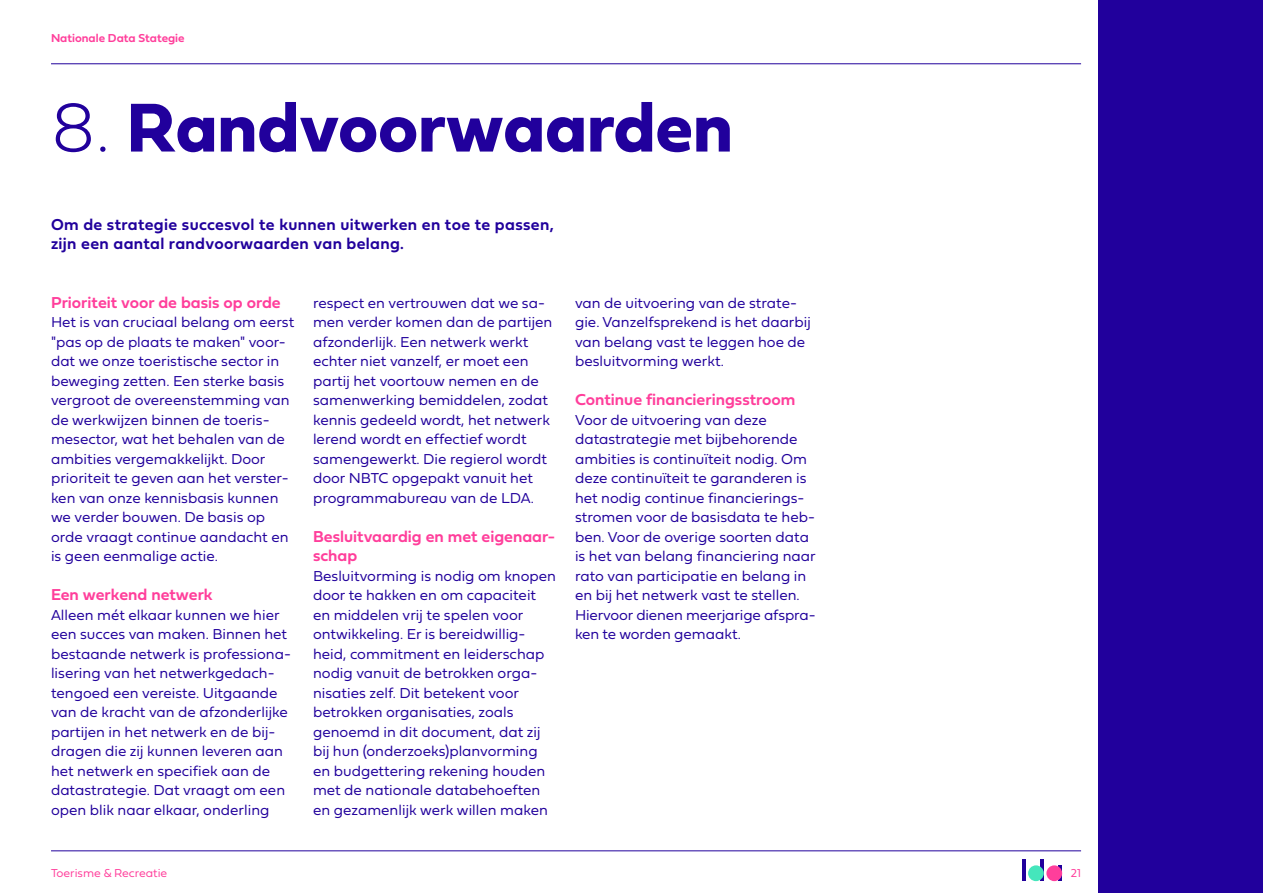
<style>
.page{position:relative;width:1263px;height:893px;background:#fff}
.page>*{position:absolute;margin:0;border:0;box-sizing:border-box;transform-origin:0 0}
.kop{font:72px "Fieldwork Geo Bold";color:#21009c}
.plat{font:16.5px/19.5px "Fieldwork Geo Demibold";color:#ff3e9b}
.intro{font:16.5px/19.5px "Fieldwork Geo Demibold";letter-spacing:.02em;color:#21009c}
.plat-2{font:15px/19.5px "Fieldwork Geo Light";color:#21009c}
.t1{font:12px "Fieldwork Geo Demibold";color:#ff3e9b}
.t2{font:12px "Fieldwork Geo Light";color:#ff3e9b}
.s1{font-family:"Fieldwork Geo";font-weight:100}
</style>
<div class="page">
<hr style="left:51px;top:63px;width:1030px;height:1px;background:#21009c">
<hr style="left:51px;top:850px;width:1030px;height:1px;background:#21009c">
<hr style="left:1022px;top:860px;width:3px;height:21px;background:#21009c">
<hr style="left:1040px;top:860px;width:4px;height:21px;background:#21009c">
<hr style="left:1059px;top:865px;width:3px;height:16px;background:#21009c">
<div style="left:1028px;top:865px;width:16px;height:16px;background:#45e6bc;border-radius:50%"></div>
<div style="left:1046px;top:865px;width:16px;height:16px;background:#ff3e9b;border-radius:50%"></div>
<div style="left:1098px;top:0;width:165px;height:893px;background:#21009c"></div>
<p class="t1" style="left:51px;top:29px;width:135px">Nationale Data Stategie</p>
<p class="kop" style="left:51px;top:71px;width:683px"><span class="s1">8.</span> Randvoorwaarden</p>
<p class="intro" style="left:51px;top:214px;width:504px">Om de strategie succesvol te kunnen uitwerken en toe te passen, zijn een aantal randvoorwaarden van belang.</p>
<p class="plat" style="left:51px;top:292px;width:231px">Prioriteit voor de basis op orde</p>
<p class="plat-2" style="left:51px;top:312px;width:245px">Het is van cruciaal belang om eerst "pas op de plaats te maken" voor&shy;dat we onze toeristische sector in beweging zetten. Een sterke basis vergroot de overeenstemming van de werkwijzen binnen de toeris&shy;mesector, wat het behalen van de ambities vergemakkelijkt. Door prioriteit te geven aan het verster&shy;ken van onze kennisbasis kunnen we verder bouwen. De basis op orde vraagt continue aandacht en is geen eenmalige actie.</p>
<p class="plat" style="left:51px;top:584px;width:163px">Een werkend netwerk</p>
<p class="plat-2" style="left:51px;top:604px;width:241px">Alleen mét elkaar kunnen we hier een succes van maken. Binnen het bestaande netwerk is professiona&shy;lisering van het netwerkgedach&shy;tengoed een vereiste. Uitgaande van de kracht van de afzonderlijke partijen in het netwerk en de bij&shy;dragen die zij kunnen leveren aan het netwerk en specifiek aan de datastrategie. Dat vraagt om een open blik naar elkaar, onderling</p>
<p class="plat-2" style="left:313px;top:292px;width:241px">respect en vertrouwen dat we sa&shy;men verder komen dan de partijen afzonderlijk. Een netwerk werkt echter niet vanzelf, er moet een partij het voortouw nemen en de samenwerking bemiddelen, zodat kennis gedeeld wordt, het netwerk lerend wordt en effectief wordt samengewerkt. Die regierol wordt door NBTC opgepakt vanuit het programmabureau van de LDA.</p>
<p class="plat" style="left:313px;top:526px;width:243px">Besluitvaardig en met eigenaar&shy;schap</p>
<p class="plat-2" style="left:313px;top:565px;width:245px">Besluitvorming is nodig om knopen door te hakken en om capaciteit en middelen vrij te spelen voor ontwikkeling. Er is bereidwillig&shy;heid, commitment en leiderschap nodig vanuit de betrokken orga&shy;nisaties zelf. Dit betekent voor betrokken organisaties, zoals genoemd in dit document, dat zij bij hun (onderzoeks)planvorming en budgettering rekening houden met de nationale databehoeften en gezamenlijk werk willen maken</p>
<p class="plat-2" style="left:575px;top:292px;width:237px">van de uitvoering van de strate&shy;gie. Vanzelfsprekend is het daarbij van belang vast te leggen hoe de besluitvorming werkt.</p>
<p class="plat" style="left:575px;top:389px;width:222px">Continue financieringsstroom</p>
<p class="plat-2" style="left:575px;top:409px;width:242px">Voor de uitvoering van deze datastrategie met bijbehorende ambities is continuïteit nodig. Om deze continuïteit te garanderen is het nodig continue financierings&shy;stromen voor de basisdata te heb&shy;ben. Voor de overige soorten data is het van belang financiering naar rato van participatie en belang in en bij het netwerk vast te stellen.<br>Hiervoor dienen meerjarige afspra&shy;ken te worden gemaakt.</p>
<p class="t2" style="left:51px;top:863px;width:118px">Toerisme &amp; Recreatie</p>
<p class="t2" style="left:1071px;top:863px;width:12px">21</p>
</div>
